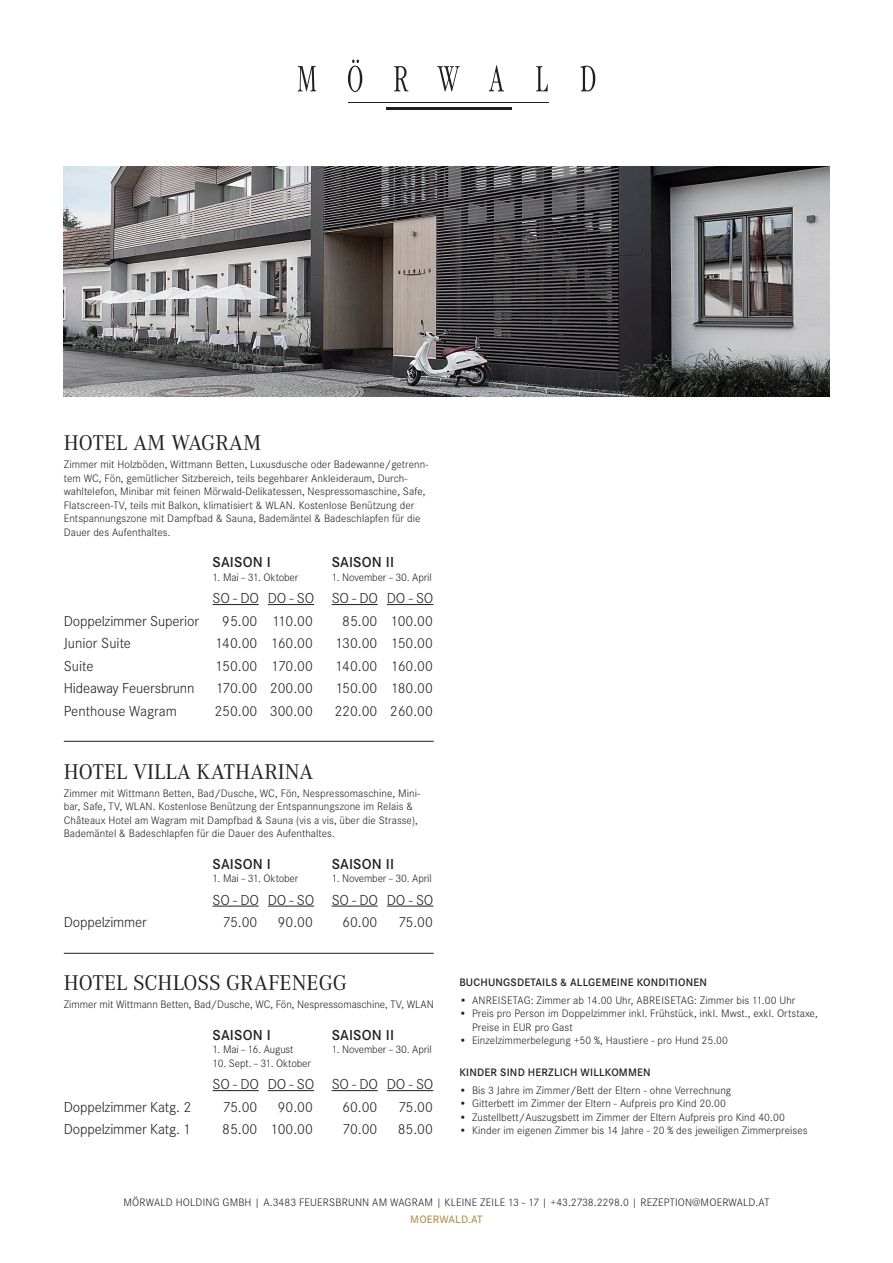
<style>
.page{position:relative;width:893px;height:1263px;background:#fff}
.page>*{position:absolute;margin:0;border:0;box-sizing:border-box;transform-origin:0 0}
.t1{font:22.2px "Corporate A";color:#231f20}
.t2{font:300 15px "Corporate S";letter-spacing:-.01em;color:#231f20}
.t3{font:600 15px "Corporate S";letter-spacing:.015em;color:#231f20}
.t4{font:300 11.25px/13.5px "Corporate S";letter-spacing:.005em;color:#231f20}
.t5{font:600 11.25px "Corporate S";letter-spacing:.02em;color:#231f20}
.t6{font:600 11.25px "Corporate S";letter-spacing:.015em;color:#b59a5d}
</style>
<div class="page">
<img style="left:64px;top:167px;width:765px;height:229px">
<hr style="left:213px;top:604px;width:46px;height:1px;background:#231f20">
<hr style="left:268px;top:604px;width:46px;height:1px;background:#231f20">
<hr style="left:332px;top:604px;width:46px;height:1px;background:#231f20">
<hr style="left:387px;top:604px;width:46px;height:1px;background:#231f20">
<hr style="left:213px;top:906px;width:46px;height:1px;background:#231f20">
<hr style="left:268px;top:906px;width:46px;height:1px;background:#231f20">
<hr style="left:332px;top:906px;width:46px;height:1px;background:#231f20">
<hr style="left:387px;top:906px;width:46px;height:1px;background:#231f20">
<hr style="left:213px;top:1090px;width:46px;height:1px;background:#231f20">
<hr style="left:268px;top:1090px;width:46px;height:1px;background:#231f20">
<hr style="left:332px;top:1090px;width:46px;height:1px;background:#231f20">
<hr style="left:387px;top:1090px;width:46px;height:1px;background:#231f20">
<hr style="left:64px;top:741px;width:370px;height:1px;background:#231f20">
<hr style="left:64px;top:953px;width:370px;height:1px;background:#231f20">
<svg style="left:298px;top:60px;width:297px;height:32px"></svg>
<hr style="left:348px;top:103px;width:201px;height:1px;background:#231f20">
<hr style="left:386px;top:107px;width:126px;height:3px;background:#231f20">
<h1 class="t1" style="left:64px;top:431px;width:199px">HOTEL AM WAGRAM</h1>
<p class="t4" style="left:64px;top:458px;width:366px">Zimmer mit Holzböden, Wittmann Betten, Luxusdusche oder Badewanne/getrenn&shy;tem WC, Fön, gemütlicher Sitzbereich, teils begehbarer Ankleideraum, Durch&shy;wahltelefon, Minibar mit feinen Mörwald-Delikatessen, Nespressomaschine, Safe, Flatscreen-TV, teils mit Balkon, klimatisiert &amp; WLAN. Kostenlose Benützung der Entspannungszone mit Dampfbad &amp; Sauna, Bademäntel &amp; Badeschlapfen für die Dauer des Aufenthaltes.</p>
<h2 class="t3" style="left:213px;top:553px;width:60px">SAISON I</h2>
<h2 class="t3" style="left:332px;top:553px;width:64px">SAISON II</h2>
<p class="t4" style="left:213px;top:570px;width:87px">1. Mai – 31. Oktober</p>
<p class="t4" style="left:332px;top:570px;width:102px">1. November – 30. April</p>
<h2 class="t2" style="left:213px;top:590px;width:222px">SO - DO DO - SO SO - DO DO - SO</h2>
<h2 class="t2" style="left:64px;top:612px;width:137px">Doppelzimmer Superior</h2>
<h2 class="t2" style="left:222px;top:612px;width:92px">95.00 110.00</h2>
<h2 class="t2" style="left:342px;top:612px;width:92px">85.00 100.00</h2>
<h2 class="t2" style="left:64px;top:635px;width:69px">Junior Suite</h2>
<h2 class="t2" style="left:216px;top:635px;width:99px">140.00 160.00</h2>
<h2 class="t2" style="left:336px;top:635px;width:99px">130.00 150.00</h2>
<h2 class="t2" style="left:64px;top:657px;width:31px">Suite</h2>
<h2 class="t2" style="left:216px;top:657px;width:99px">150.00 170.00</h2>
<h2 class="t2" style="left:336px;top:657px;width:99px">140.00 160.00</h2>
<h2 class="t2" style="left:64px;top:680px;width:132px">Hideaway Feuersbrunn</h2>
<h2 class="t2" style="left:216px;top:680px;width:98px">170.00 200.00</h2>
<h2 class="t2" style="left:336px;top:680px;width:99px">150.00 180.00</h2>
<h2 class="t2" style="left:64px;top:702px;width:115px">Penthouse Wagram</h2>
<h2 class="t2" style="left:214px;top:702px;width:100px">250.00 300.00</h2>
<h2 class="t2" style="left:334px;top:702px;width:100px">220.00 260.00</h2>
<h1 class="t1" style="left:64px;top:759px;width:251px">HOTEL VILLA KATHARINA</h1>
<p class="t4" style="left:64px;top:786px;width:358px">Zimmer mit Wittmann Betten, Bad/Dusche, WC, Fön, Nespressomaschine, Mini&shy;bar, Safe, TV, WLAN. Kostenlose Benützung der Entspannungszone im Relais &amp; Châteaux Hotel am Wagram mit Dampfbad &amp; Sauna (vis a vis, über die Strasse), Bademäntel &amp; Badeschlapfen für die Dauer des Aufenthaltes.</p>
<h2 class="t3" style="left:213px;top:855px;width:60px">SAISON I</h2>
<h2 class="t3" style="left:332px;top:855px;width:64px">SAISON II</h2>
<p class="t4" style="left:213px;top:872px;width:87px">1. Mai – 31. Oktober</p>
<p class="t4" style="left:332px;top:872px;width:102px">1. November – 30. April</p>
<h2 class="t2" style="left:213px;top:891px;width:222px">SO - DO DO - SO SO - DO DO - SO</h2>
<h2 class="t2" style="left:64px;top:914px;width:85px">Doppelzimmer</h2>
<h2 class="t2" style="left:223px;top:914px;width:36px">75.00</h2>
<h2 class="t2" style="left:278px;top:914px;width:37px">90.00</h2>
<h2 class="t2" style="left:342px;top:914px;width:37px">60.00</h2>
<h2 class="t2" style="left:398px;top:914px;width:36px">75.00</h2>
<h1 class="t1" style="left:64px;top:971px;width:285px">HOTEL SCHLOSS GRAFENEGG</h1>
<p class="t4" style="left:64px;top:998px;width:371px">Zimmer mit Wittmann Betten, Bad/Dusche, WC, Fön, Nespressomaschine, TV, WLAN</p>
<h2 class="t3" style="left:213px;top:1026px;width:60px">SAISON I</h2>
<h2 class="t3" style="left:332px;top:1026px;width:64px">SAISON II</h2>
<p class="t4" style="left:213px;top:1043px;width:82px">1. Mai – 16. August</p>
<p class="t4" style="left:332px;top:1043px;width:102px">1. November – 30. April</p>
<p class="t4" style="left:213px;top:1056px;width:100px">10. Sept. – 31. Oktober</p>
<h2 class="t2" style="left:213px;top:1076px;width:222px">SO - DO DO - SO SO - DO DO - SO</h2>
<h2 class="t2" style="left:64px;top:1098px;width:129px">Doppelzimmer Katg. 2</h2>
<h2 class="t2" style="left:223px;top:1098px;width:36px">75.00</h2>
<h2 class="t2" style="left:278px;top:1098px;width:37px">90.00</h2>
<h2 class="t2" style="left:342px;top:1098px;width:37px">60.00</h2>
<h2 class="t2" style="left:398px;top:1098px;width:36px">75.00</h2>
<h2 class="t2" style="left:64px;top:1121px;width:129px">Doppelzimmer Katg. 1</h2>
<h2 class="t2" style="left:222px;top:1121px;width:92px">85.00 100.00</h2>
<h2 class="t2" style="left:342px;top:1121px;width:37px">70.00</h2>
<h2 class="t2" style="left:398px;top:1121px;width:37px">85.00</h2>
<p class="t5" style="left:459px;top:975px;width:249px">BUCHUNGSDETAILS &amp; ALLGEMEINE KONDITIONEN</p>
<p class="t4" style="left:459px;top:993px;width:338px">• ANREISETAG: Zimmer ab 14.00 Uhr, ABREISETAG: Zimmer bis 11.00 Uhr</p>
<p class="t4" style="left:472px;top:1007px;width:347px;text-indent:-13px">• Preis pro Person im Doppelzimmer inkl. Frühstück, inkl. Mwst., exkl. Ortstaxe,<br>Preise in EUR pro Gast</p>
<p class="t4" style="left:459px;top:1034px;width:270px">• Einzelzimmerbelegung +50 %, Haustiere - pro Hund 25.00</p>
<p class="t5" style="left:459px;top:1065px;width:193px">KINDER SIND HERZLICH WILLKOMMEN</p>
<p class="t4" style="left:459px;top:1083px;width:273px">• Bis 3 Jahre im Zimmer/Bett der Eltern - ohne Verrechnung</p>
<p class="t4" style="left:459px;top:1097px;width:268px">• Gitterbett im Zimmer der Eltern - Aufpreis pro Kind 20.00</p>
<p class="t4" style="left:459px;top:1110px;width:327px">• Zustellbett/Auszugsbett im Zimmer der Eltern Aufpreis pro Kind 40.00</p>
<p class="t4" style="left:459px;top:1124px;width:350px">• Kinder im eigenen Zimmer bis 14 Jahre - 20 % des jeweiligen Zimmerpreises</p>
<p class="t4" style="left:124px;top:1196px;width:647px">MÖRWALD HOLDING GMBH | A.3483 FEUERSBRUNN AM WAGRAM | KLEINE ZEILE 13 – 17 | +43.2738.2298.0 | REZEPTION@MOERWALD.AT</p>
<p class="t6" style="left:410px;top:1213px;width:74px">MOERWALD.AT</p>
</div>
